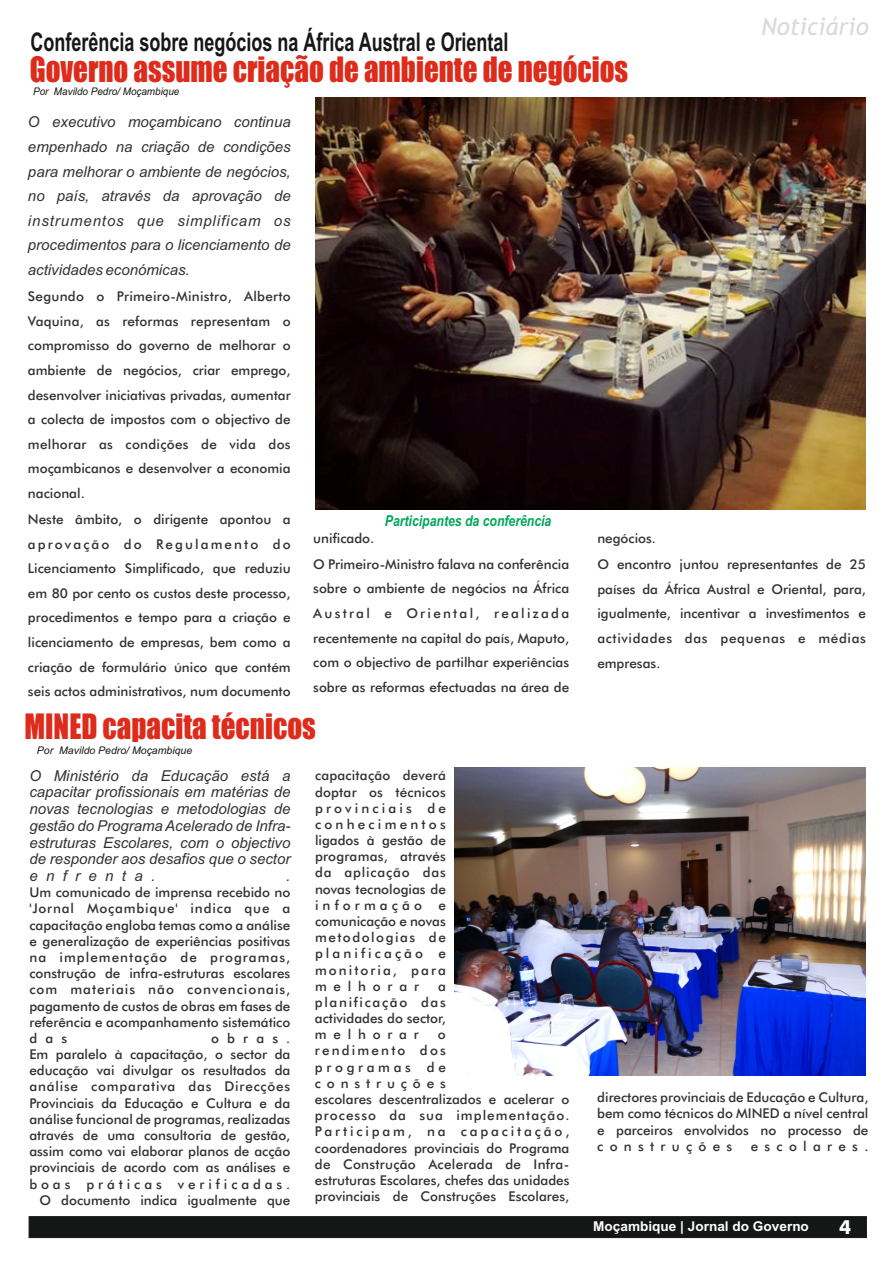
<style>
.page{position:relative;width:893px;height:1263px;background:#fff}
.page>*{position:absolute;margin:0;border:0;box-sizing:border-box;transform-origin:0 0}
.t1{font:32.25px "Impact";color:#dd2b1c;scale:.9 1}
.t2{font:700 25.8px "Arial";color:#151616;scale:.7 1}
.t3{font:italic 24.15px "Trebuchet MS";color:#d9d9da}
.t4{font:700 19.35px "Futura BT";color:#fff}
.t5{font:italic 15px/24.6px "Arial";color:#323232;text-align:justify}
.t6{font:italic 700 15px "Arial";color:#00a759;scale:.82 1}
.t7{font:500 13.5px/16.2px "Futura BT";color:#323232;text-align:justify}
.t8{font:700 13.5px "Arial";color:#fff}
.t9{font:500 13.5px "Futura BT";letter-spacing:.465em;color:#323232}
.t10{font:italic 10.5px "Arial";color:#151616;scale:.94 1}
.t11{font:italic 10.5px "Arial";color:#151616}
</style>
<div class="page">
<div style="left:28px;top:1216px;width:839px;height:22px;background:#151616"></div>
<img style="left:315px;top:98px;width:550px;height:412px">
<img style="left:454px;top:767px;width:412px;height:309px">
<h3 class="t3" style="left:761px;top:17px;width:109px">Noticiário</h3>
<h2 class="t2" style="left:31px;top:32px;width:684px">Conferência sobre negócios na África Austral e Oriental</h2>
<h1 class="t1" style="left:30px;top:57px;width:666px">Governo assume criação de ambiente de negócios</h1>
<p class="t5" style="left:28px;top:111px;width:264px">O executivo moçambicano continua empenhado na criação de condições para melhorar o ambiente de negócios, no país, através da aprovação de instrumentos que simplificam os procedimentos para o licenciamento de actividades económicas.</p>
<p class="t7" style="left:28px;top:285px;width:264px;line-height:24.6px">Segundo o Primeiro-Ministro, Alberto Vaquina, as reformas representam o compromisso do governo de melhorar o ambiente de negócios, criar emprego, desenvolver iniciativas privadas, aumentar a colecta de impostos com o objectivo de melhorar as condições de vida dos moçambicanos e desenvolver a economia nacional.</p>
<p class="t7" style="left:28px;top:508px;width:264px;line-height:24.6px">Neste âmbito, o dirigente apontou a aprovação do Regulamento do Licenciamento Simplificado, que reduziu em 80 por cento os custos deste processo, procedimentos e tempo para a criação e licenciamento de empresas, bem como a criação de formulário único que contém seis actos administrativos, num documento</p>
<p class="t10" style="left:33px;top:87px;width:157px">Por Mavildo Pedro/ Moçambique</p>
<p class="t6" style="left:385px;top:515px;width:205px">Participantes da conferência</p>
<p class="t7" style="left:313px;top:526px;width:257px;line-height:26.1px">unificado.<br>O Primeiro-Ministro falava na conferência</p>
<p class="t7" style="left:313px;top:577px;width:257px;line-height:24.6px">sobre o ambiente de negócios na África Austral e Oriental, realizada recentemente na capital do país, Maputo, com o objectivo de partilhar experiências sobre as reformas efectuadas na área de</p>
<p class="t7" style="left:597px;top:526px;width:270px;line-height:26.1px">negócios.<br>O encontro juntou representantes de 25</p>
<p class="t7" style="left:597px;top:578px;width:270px;line-height:24.6px">países da África Austral e Oriental, para, igualmente, incentivar a investimentos e actividades das pequenas e médias empresas.</p>
<h1 class="t1" style="left:25px;top:713px;width:325px">MINED capacita técnicos</h1>
<p class="t11" style="left:37px;top:746px;width:157px">Por Mavildo Pedro/ Moçambique</p>
<p class="t5" style="left:29px;top:768px;width:263px;line-height:16.8px">O Ministério da Educação está a capacitar profissionais em matérias de novas tecnologias e metodologias de gestão do Programa Acelerado de Infra&shy;estruturas Escolares, com o objectivo de responder aos desafios que o sector enfrenta.</p>
<p class="t5" style="left:286px;top:865px;width:6px">.</p>
<p class="t7" style="left:29px;top:886px;width:263px">Um comunicado de imprensa recebido no 'Jornal Moçambique' indica que a capacitação engloba temas como a análise e generalização de experiências positivas na implementação de programas, construção de infra-estruturas escolares com materiais não convencionais, pagamento de custos de obras em fases de referência e acompanhamento sistemático das</p>
<p class="t7" style="left:29px;top:1031px;width:263px;text-align:right">obras.<br>Em paralelo à capacitação, o sector da educação vai divulgar os resultados da análise comparativa das Direcções Provinciais da Educação e Cultura e da análise funcional de programas, realizadas através de uma consultoria de gestão, assim como vai elaborar planos de acção provinciais de acordo com as análises e boas práticas verificadas.<br>O documento indica igualmente que</p>
<p class="t7" style="left:315px;top:769px;width:132px">capacitação deverá doptar os técnicos provinciais de conhecimentos ligados à gestão de programas, através da aplicação das novas tecnologias de informação e comunicação e novas metodologias de planificação e monitoria, para melhorar</p>
<p class="t7" style="left:315px;top:979px;width:132px;text-indent:123px">a planificação das actividades do sector, melhorar</p>
<p class="t7" style="left:315px;top:1028px;width:256px;text-align:left;text-indent:123px">o<br>rendimento dos<br>programas de construções<br>escolares descentralizados e acelerar o processo da sua implementação.<br>Participam, na capacitação, coordenadores provinciais do Programa de Construção Acelerada de Infra&shy;estruturas Escolares, chefes das unidades provinciais de Construções Escolares,</p>
<p class="t7" style="left:597px;top:1091px;width:273px">directores provinciais de Educação e Cultura, bem como técnicos do MINED a nível central e parceiros envolvidos no processo de construções</p>
<p class="t9" style="left:751px;top:1140px;width:119px">escolares.</p>
<p class="t8" style="left:593px;top:1221px;width:217px">Moçambique | Jornal do Governo</p>
<h3 class="t4" style="left:839px;top:1220px;width:14px">4</h3>
</div>
